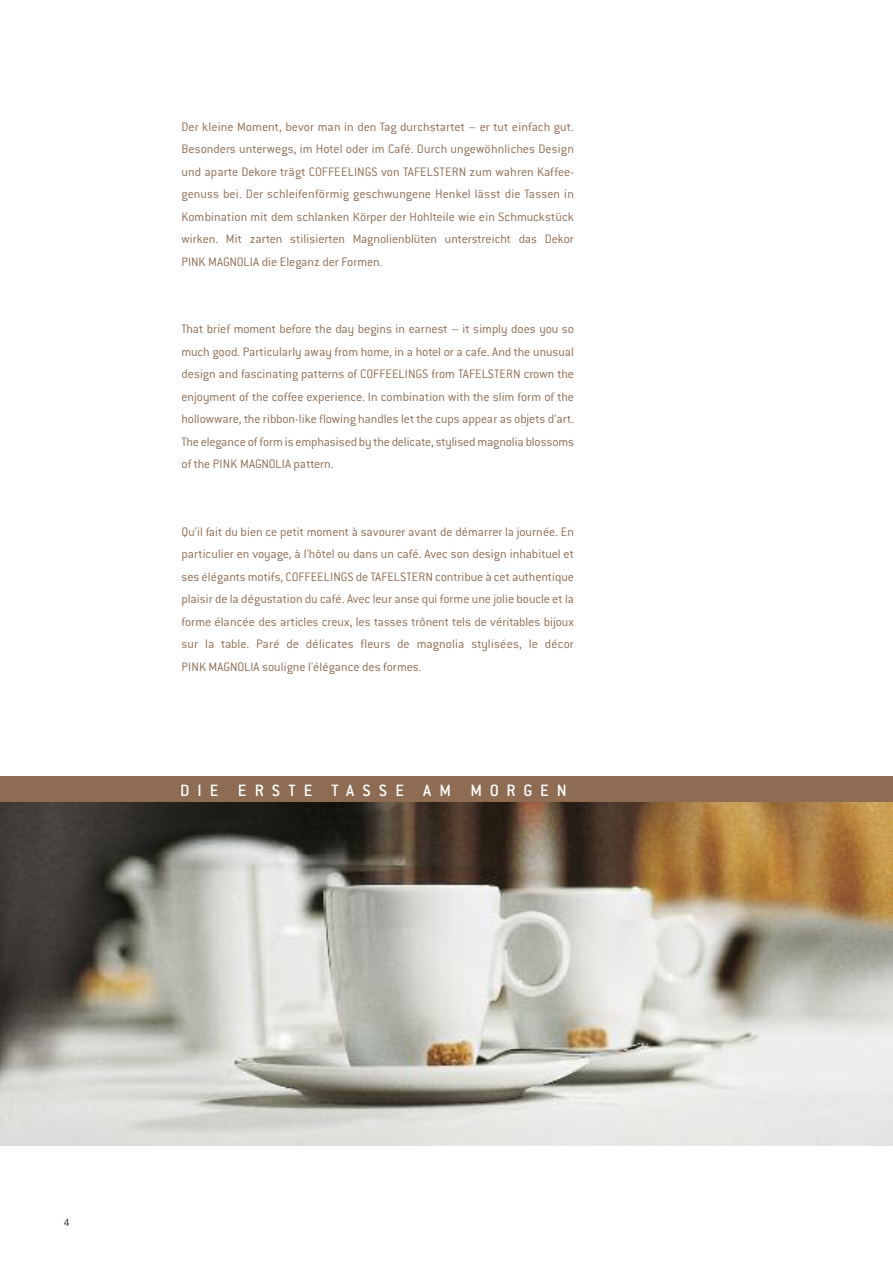
<style>
.page{position:relative;width:893px;height:1263px;background:#fff}
.page>*{position:absolute;margin:0;border:0;box-sizing:border-box;transform-origin:0 0}
.t1{font:500 18px "Conduit ITC";letter-spacing:.45em;color:#fff}
.t2{font:300 13.5px/22.5px "Conduit ITC";color:#8e6c53;text-align:justify}
.t3{font:300 11.25px "Conduit ITC";color:#222221}
</style>
<div class="page">
<img style="left:0;top:801px;width:893px;height:345px">
<div style="left:0;top:776px;width:893px;height:25px;background:#8e6c53"></div>
<p class="t2" style="left:181px;top:117px;width:394px">Der kleine Moment, bevor man in den Tag durchstartet – er tut einfach gut.<br>Besonders unterwegs, im Hotel oder im Café. Durch ungewöhnliches Design und aparte Dekore trägt COFFEELINGS von TAFELSTERN zum wahren Kaffee&shy;genuss bei. Der schleifenförmig geschwungene Henkel lässt die Tassen in Kombination mit dem schlanken Körper der Hohlteile wie ein Schmuckstück wirken. Mit zarten stilisierten Magnolienblüten unterstreicht das Dekor PINK MAGNOLIA die Eleganz der Formen.</p>
<p class="t2" style="left:182px;top:319px;width:394px">That brief moment before the day begins in earnest – it simply does you so much good. Particularly away from home, in a hotel or a cafe. And the unusual design and fascinating patterns of COFFEELINGS from TAFELSTERN crown the enjoyment of the coffee experience. In combination with the slim form of the hollowware, the ribbon-like flowing handles let the cups appear as objets d’art.<br>The elegance offormis emphasised by the delicate, stylisedmagnolia blossoms of the PINK MAGNOLIA pattern.</p>
<p class="t2" style="left:182px;top:522px;width:394px">Qu'il fait du bien ce petit moment à savourer avant de démarrer la journée. En particulier en voyage, à l'hôtel ou dans un café. Avec son design inhabituel et ses élégants motifs, COFFEELINGS de TAFELSTERN contribue à cet authentique plaisir de la dégustation du café. Avec leur anse qui forme une jolie boucle et la forme élancée des articles creux, les tasses trônent tels de véritables bijoux sur la table. Paré de délicates fleurs de magnolia stylisées, le décor PINK MAGNOLIA souligne l'élégance des formes.</p>
<h1 class="t1" style="left:180px;top:785px;width:388px">DIE ERSTE TASSE AM MORGEN</h1>
<p class="t3" style="left:64px;top:1219px;width:7px">4</p>
</div>
